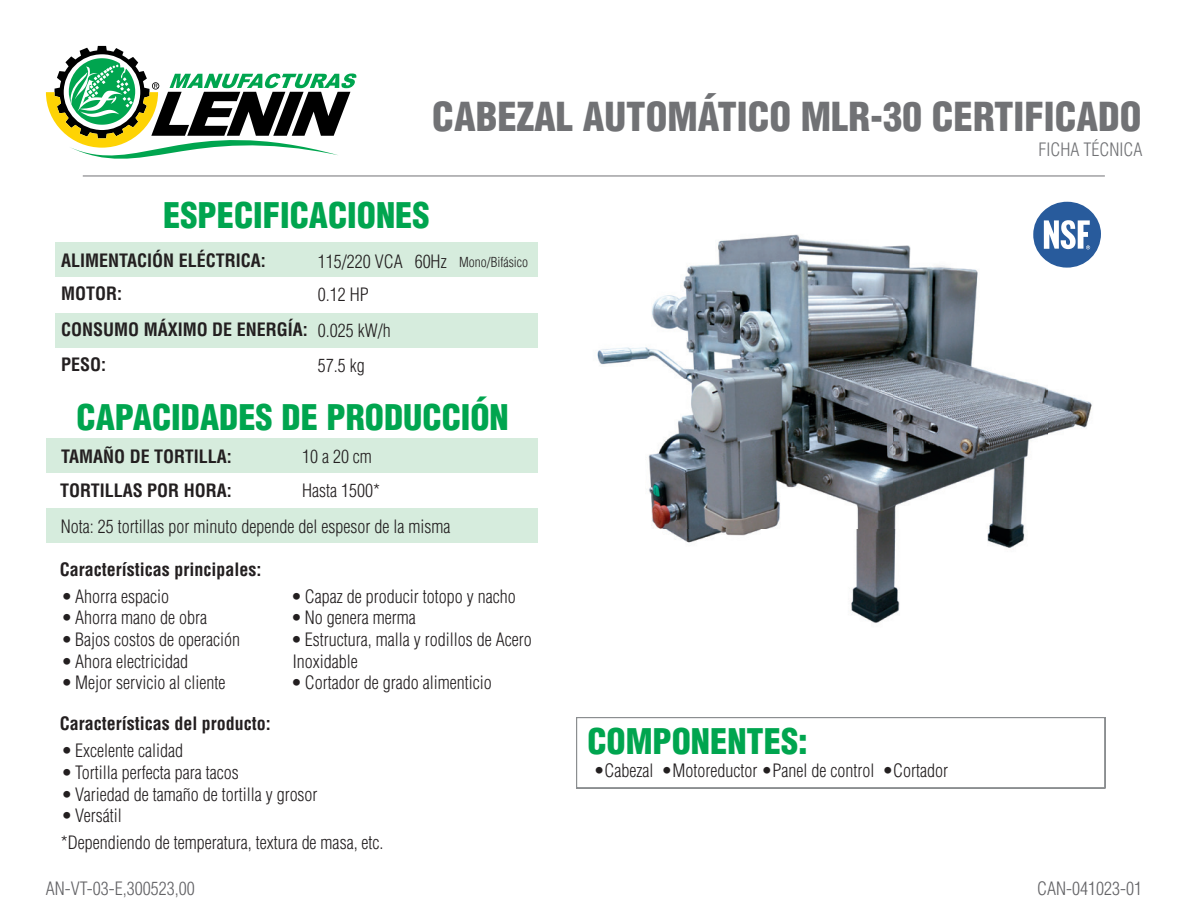
<style>
.page{position:relative;width:1188px;height:918px;background:#fff}
.page>*{position:absolute;margin:0;border:0;box-sizing:border-box;transform-origin:0 0}
.t1{font:900 condensed 39px "Helvetica";color:#717275}
.t2{font:900 condensed 34.5px "Helvetica";color:#00a54f}
.t3{font:300 condensed 18px/21.6px "Helvetica";color:#231f20}
.t4{font:700 condensed 18px/33.6px "Helvetica LT Std";color:#231f20}
.t5{font:300 condensed 18px "Helvetica";color:#636366}
.t6{font:300 condensed 18px "Helvetica LT Std";color:#717275}
.t7{font:300 condensed 13.5px "Helvetica";color:#231f20}
.s1{font-family:"Helvetica LT Std";font-weight:700}
</style>
<div class="page">
<svg style="left:46px;top:46px;width:311px;height:131px"></svg>
<hr style="left:83px;top:176px;width:1022px;height:1px;background:#717275">
<img style="left:597px;top:234px;width:495px;height:389px">
<div style="left:46px;top:508px;width:492px;height:35px;background:#d6ecdd"></div>
<div style="left:46px;top:438px;width:492px;height:35px;background:#d6ecdd"></div>
<div style="left:55px;top:242px;width:483px;height:35px;background:#d6ecdd"></div>
<div style="left:55px;top:313px;width:483px;height:35px;background:#d6ecdd"></div>
<svg style="left:576px;top:717px;width:530px;height:72px"></svg>
<svg style="left:1033px;top:202px;width:68px;height:66px"></svg>
<h1 class="t1" style="left:432px;top:92px;width:711px">CABEZAL AUTOMÁTICO MLR-30 CERTIFICADO</h1>
<h2 class="t2" style="left:163px;top:193px;width:268px">ESPECIFICACIONES</h2>
<p class="t4" style="left:61px;top:243px;width:206px">ALIMENTACIÓN ELÉCTRICA:<br>MOTOR:</p>
<p class="t4" style="left:61px;top:312px;width:248px;line-height:34.8px">CONSUMO MÁXIMO DE ENERGÍA:<br>PESO:</p>
<p class="t3" style="left:318px;top:250px;width:130px">115/220 VCA 60Hz</p>
<p class="t3" style="left:318px;top:283px;width:52px">0.12 HP</p>
<p class="t3" style="left:318px;top:319px;width:74px">0.025 kW/h</p>
<p class="t3" style="left:318px;top:355px;width:48px">57.5 kg</p>
<p class="t7" style="left:459px;top:253px;width:70px">Mono/Bifásico</p>
<h2 class="t2" style="left:77px;top:395px;width:434px">CAPACIDADES DE PRODUCCIÓN</h2>
<p class="t4" style="left:60px;top:439px;width:173px">TAMAÑO DE TORTILLA:<br>TORTILLAS POR HORA:</p>
<p class="t3" style="left:302px;top:446px;width:71px">10 a 20 cm</p>
<p class="t3" style="left:302px;top:480px;width:79px">Hasta 1500*</p>
<p class="t3" style="left:61px;top:515px;width:391px">Nota: 25 tortillas por minuto depende del espesor de la misma</p>
<p class="t4" style="left:60px;top:552px;width:203px">Características principales:</p>
<p class="t3" style="left:63px;top:585px;width:108px"><span class="s1">•</span> Ahorra espacio</p>
<p class="t3" style="left:63px;top:607px;width:146px"><span class="s1">•</span> Ahorra mano de obra</p>
<p class="t3" style="left:63px;top:629px;width:178px"><span class="s1">•</span> Bajos costos de operación</p>
<p class="t3" style="left:63px;top:650px;width:127px"><span class="s1">•</span> Ahora electricidad</p>
<p class="t3" style="left:63px;top:672px;width:164px"><span class="s1">•</span> Mejor servicio al cliente</p>
<p class="t4" style="left:60px;top:707px;width:212px">Características del producto:</p>
<p class="t3" style="left:293px;top:585px;width:224px"><span class="s1">•</span> Capaz de producir totopo y nacho</p>
<p class="t3" style="left:293px;top:607px;width:125px"><span class="s1">•</span> No genera merma</p>
<p class="t3" style="left:293px;top:629px;width:240px"><span class="s1">•</span> Estructura, malla y rodillos de Acero<br>Inoxidable</p>
<p class="t3" style="left:293px;top:672px;width:200px"><span class="s1">•</span> Cortador de grado alimenticio</p>
<p class="t3" style="left:63px;top:740px;width:122px"><span class="s1">•</span> Excelente calidad</p>
<p class="t3" style="left:63px;top:762px;width:177px"><span class="s1">•</span> Tortilla perfecta para tacos</p>
<p class="t3" style="left:63px;top:783px;width:256px"><span class="s1">•</span> Variedad de tamaño de tortilla y grosor</p>
<p class="t3" style="left:63px;top:805px;width:60px"><span class="s1">•</span> Versátil</p>
<p class="t3" style="left:61px;top:832px;width:324px">*Dependiendo de temperatura, textura de masa, etc.</p>
<p class="t5" style="left:46px;top:878px;width:150px">AN-VT-03-E,300523,00</p>
<h2 class="t2" style="left:587px;top:719px;width:222px">COMPONENTES:</h2>
<p class="t3" style="left:594px;top:760px;width:356px">•Cabezal •Motoreductor •Panel de control •Cortador</p>
<p class="t6" style="left:1039px;top:138px;width:106px">FICHA TÉCNICA</p>
<p class="t5" style="left:1037px;top:878px;width:106px">CAN-041023-01</p>
</div>
